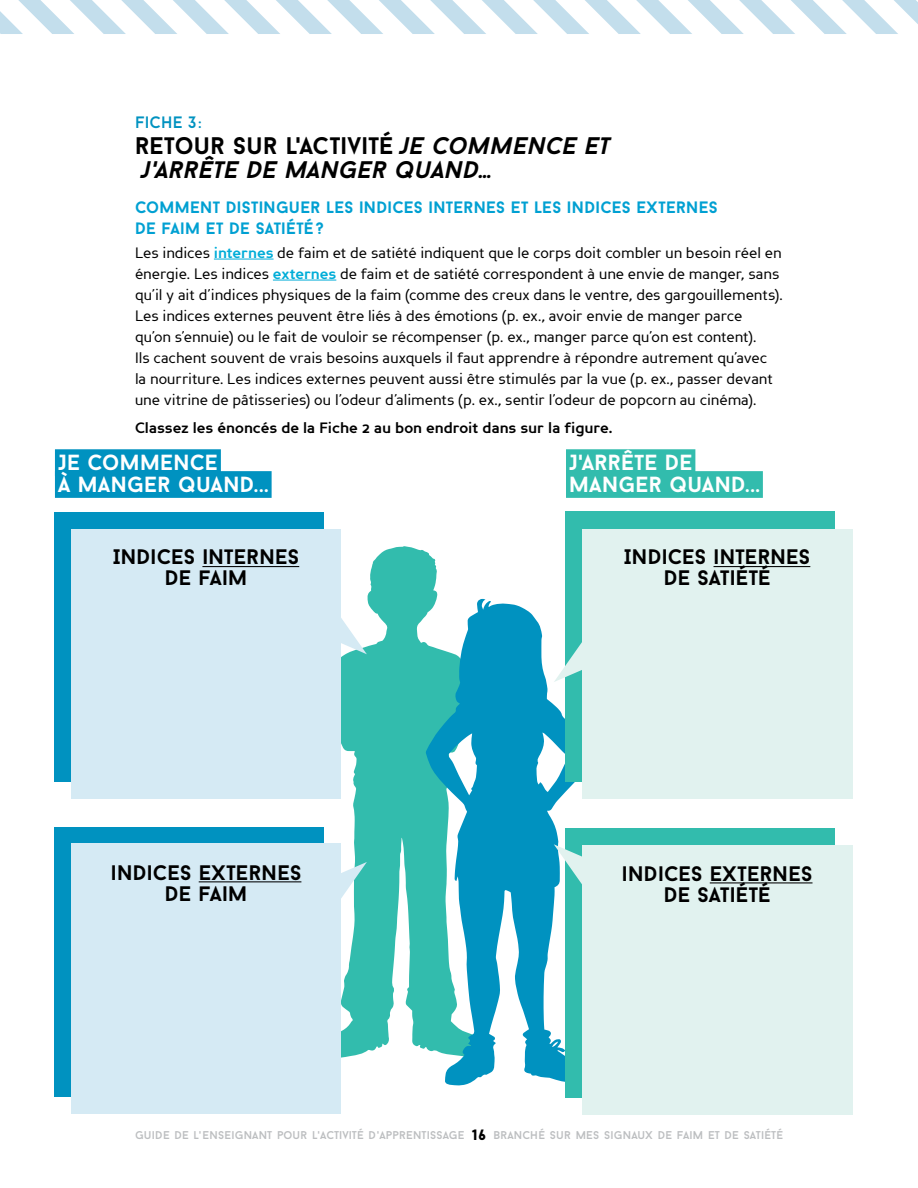
<style>
.page{position:relative;width:918px;height:1188px;background:#fff}
.page>*{position:absolute;margin:0;border:0;box-sizing:border-box;transform-origin:0 0}
.t1{font:italic 700 24px/24px "Baron Neue";letter-spacing:.01em;color:#000}
.t2{font:700 21.9px/21.9px "Baron Neue";letter-spacing:.01em;color:#fff}
.t3{font:700 21px/21px "Baron Neue";letter-spacing:.01em;color:#000;text-align:center}
.t4{font:700 16.5px/21px "Baron Neue";letter-spacing:.015em;color:#00a0d2}
.t5{font:16.5px "Baron Neue";letter-spacing:.01em;color:#0092c0}
.t6{font:15px/21px "Perspective Sans";letter-spacing:-.005em;color:#000}
.t7{font:700 15px "Perspective Sans";color:#000}
.t8{font:900 15px "Baron Neue";color:#000}
.t9{font:11.25px "Baron Neue";letter-spacing:.015em;color:#bcbec0}
.s1{font-style:normal}
.s2{font-weight:700;color:#00add8}
</style>
<div class="page">
<svg style="left:325px;top:546px;width:113px;height:512px;fill:#32bcad"></svg>
<svg style="left:426px;top:597px;width:149px;height:489px;fill:#0092c0"></svg>
<svg style="left:0;top:0;width:918px;height:34px"></svg>
<div style="left:55px;top:449px;width:166px;height:27px;background:#0092c0"></div>
<div style="left:55px;top:471px;width:217px;height:27px;background:#0092c0"></div>
<div style="left:566px;top:449px;width:129px;height:27px;background:#32bcad"></div>
<div style="left:566px;top:471px;width:197px;height:27px;background:#32bcad"></div>
<div style="left:565px;top:512px;width:270px;height:270px;background:#32bcad"></div>
<div style="left:582px;top:529px;width:270px;height:270px;background:#e1f2ef"></div>
<hr style="left:714px;top:566px;width:96px;height:1px;background:#000">
<svg style="left:554px;top:633px;width:28px;height:49px"></svg>
<div style="left:565px;top:828px;width:270px;height:270px;background:#32bcad"></div>
<div style="left:582px;top:845px;width:270px;height:270px;background:#e1f2ef"></div>
<hr style="left:710px;top:882px;width:103px;height:1px;background:#000">
<svg style="left:554px;top:844px;width:28px;height:49px"></svg>
<div style="left:54px;top:512px;width:270px;height:270px;background:#0092c0"></div>
<div style="left:71px;top:529px;width:270px;height:270px;background:#d5eaf4"></div>
<hr style="left:202px;top:566px;width:97px;height:1px;background:#000">
<svg style="left:341px;top:605px;width:26px;height:49px"></svg>
<div style="left:54px;top:827px;width:270px;height:270px;background:#0092c0"></div>
<div style="left:71px;top:844px;width:270px;height:270px;background:#d5eaf4"></div>
<hr style="left:199px;top:881px;width:102px;height:1px;background:#000">
<svg style="left:341px;top:862px;width:26px;height:49px"></svg>
<hr style="left:214px;top:259px;width:60px;height:1px;background:#00add8">
<hr style="left:273px;top:280px;width:63px;height:1px;background:#00add8">
<p class="t5" style="left:135px;top:111px;width:68px">FICHE 3:</p>
<h1 class="t1" style="left:143px;top:133px;width:471px;text-indent:-8px"><span class="s1">RETOUR SUR L'ACTIVITÉ</span> JE COMMENCE ET<br>J'ARRÊTE DE MANGER QUAND…</h1>
<p class="t4" style="left:135px;top:197px;width:584px">COMMENT DISTINGUER LES INDICES INTERNES ET LES INDICES EXTERNES<br>DE FAIM ET DE SATIÉTÉ?</p>
<p class="t6" style="left:135px;top:243px;width:649px">Les indices <span class="s2">internes</span> de faim et de satiété indiquent que le corps doit combler un besoin réel en énergie. Les indices <span class="s2">externes</span> de faim et de satiété correspondent à une envie de manger, sans qu’il y ait d’indices physiques de la faim (comme des creux dans le ventre, des gargouillements).<br>Les indices externes peuvent être liés à des émotions (p. ex., avoir envie de manger parce<br>qu’on s’ennuie) ou le fait de vouloir se récompenser (p. ex., manger parce qu’on est content).<br>Ils cachent souvent de vrais besoins auxquels il faut apprendre à répondre autrement qu’avec<br>la nourriture. Les indices externes peuvent aussi être stimulés par la vue (p. ex., passer devant une vitrine de pâtisseries) ou l’odeur d’aliments (p. ex., sentir l’odeur de popcorn au cinéma).</p>
<p class="t7" style="left:135px;top:419px;width:479px">Classez les énoncés de la Fiche 2 au bon endroit dans sur la figure.</p>
<h2 class="t2" style="left:58px;top:451px;width:212px">JE COMMENCE<br>À MANGER QUAND...</h2>
<h2 class="t2" style="left:569px;top:451px;width:192px">J'ARRÊTE DE<br>MANGER QUAND...</h2>
<h3 class="t3" style="left:113px;top:546px;width:188px">INDICES INTERNES<br>DE FAIM</h3>
<h3 class="t3" style="left:111px;top:861px;width:192px">INDICES EXTERNES<br>DE FAIM</h3>
<h3 class="t3" style="left:624px;top:546px;width:188px">INDICES INTERNES<br>DE SATIÉTÉ</h3>
<h3 class="t3" style="left:622px;top:863px;width:192px">INDICES EXTERNES<br>DE SATIÉTÉ</h3>
<p class="t9" style="left:135px;top:1128px;width:331px">GUIDE DE L'ENSEIGNANT POUR L'ACTIVITÉ D'APPRENTISSAGE</p>
<p class="t9" style="left:494px;top:1128px;width:291px">BRANCHÉ SUR MES SIGNAUX DE FAIM ET DE SATIÉTÉ</p>
<p class="t8" style="left:472px;top:1126px;width:15px">16</p>
</div>
